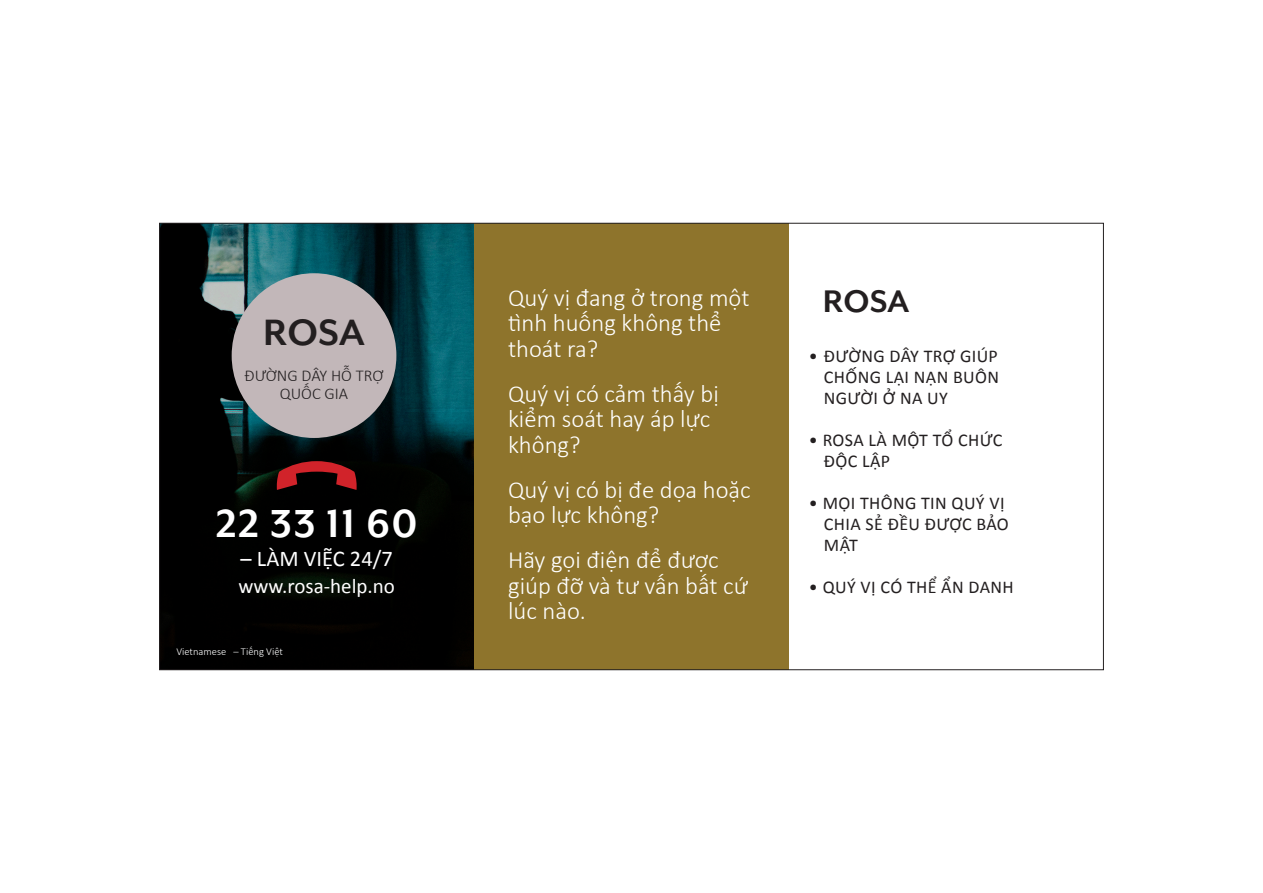
<style>
.page{position:relative;width:1263px;height:893px;background:#fff}
.page>*{position:absolute;margin:0;border:0;box-sizing:border-box;transform-origin:0 0}
.Ingress{font:700 45px "Mr Eaves Mod OT";letter-spacing:.03em;color:#fff}
.Heading{font:700 42.15px "Mr Eaves Mod OT";color:#231f20}
.Heading-2{font:700 36px "Mr Eaves Mod OT";color:#231f20}
.t1{font:300 24.75px/25.5px "Calibri";color:#fff}
.t2{font:22.5px "Calibri";color:#fff}
.t3{font:21px "Calibri";color:#fff}
.Margtekst{font:18px "Calibri";letter-spacing:.02em;color:#231f20}
.t4{font:300 16.5px "Calibri";color:#231f20}
.t5{font:300 10.5px "Calibri";color:#fff}
</style>
<div class="page">
<img style="left:161px;top:225px;width:313px;height:443px">
<div style="left:474px;top:223px;width:315px;height:447px;background:#8e742c"></div>
<svg style="left:276px;top:461px;width:81px;height:29px;background:#661114"></svg>
<div style="left:232px;top:273px;width:164px;height:165px;background:#c2b7b9;border-radius:50%"></div>
<p class="Heading" style="left:263px;top:309px;width:103px">ROSA</p>
<p class="t4" style="left:245px;top:366px;width:140px">ĐƯỜNG DÂY HỖ TRỢ</p>
<p class="t4" style="left:280px;top:384px;width:70px">QUỐC GIA</p>
<p class="Ingress" style="left:216px;top:499px;width:203px">22 33 11 60</p>
<p class="t2" style="left:241px;top:543px;width:154px">– LÀM VIỆC 24/7</p>
<p class="t3" style="left:238px;top:571px;width:158px">www.rosa-help.no</p>
<p class="t5" style="left:176px;top:645px;width:108px">Vietnamese – Tiếng Việt</p>
<p class="t1" style="left:508px;top:284px;width:243px">Quý vị đang ở trong một</p>
<p class="Heading-2" style="left:823px;top:282px;width:88px">ROSA</p>
<p class="t1" style="left:508px;top:310px;width:215px">tình huống không thể thoát ra?</p>
<p class="t1" style="left:508px;top:380px;width:212px">Quý vị có cảm thấy bị kiểm soát hay áp lực không?</p>
<p class="t1" style="left:508px;top:476px;width:244px">Quý vị có bị đe dọa hoặc bạo lực không?</p>
<p class="t1" style="left:508px;top:547px;width:241px">Hãy gọi điện để được giúp đỡ và tư vấn bất cứ lúc nào.</p>
<p class="Margtekst" style="left:809px;top:344px;width:190px">• ĐƯỜNG DÂY TRỢ GIÚP</p>
<p class="Margtekst" style="left:824px;top:365px;width:177px">CHỐNG LẠI NẠN BUÔN</p>
<p class="Margtekst" style="left:824px;top:386px;width:126px">NGƯỜI Ở NA UY</p>
<p class="Margtekst" style="left:809px;top:428px;width:195px">• ROSA LÀ MỘT TỔ CHỨC</p>
<p class="Margtekst" style="left:824px;top:449px;width:68px">ĐỘC LẬP</p>
<p class="Margtekst" style="left:809px;top:491px;width:197px">• MỌI THÔNG TIN QUÝ VỊ</p>
<p class="Margtekst" style="left:824px;top:512px;width:186px">CHIA SẺ ĐỀU ĐƯỢC BẢO</p>
<p class="Margtekst" style="left:824px;top:533px;width:35px">MẬT</p>
<p class="Margtekst" style="left:809px;top:575px;width:206px">• QUÝ VỊ CÓ THỂ ẨN DANH</p>
</div>
